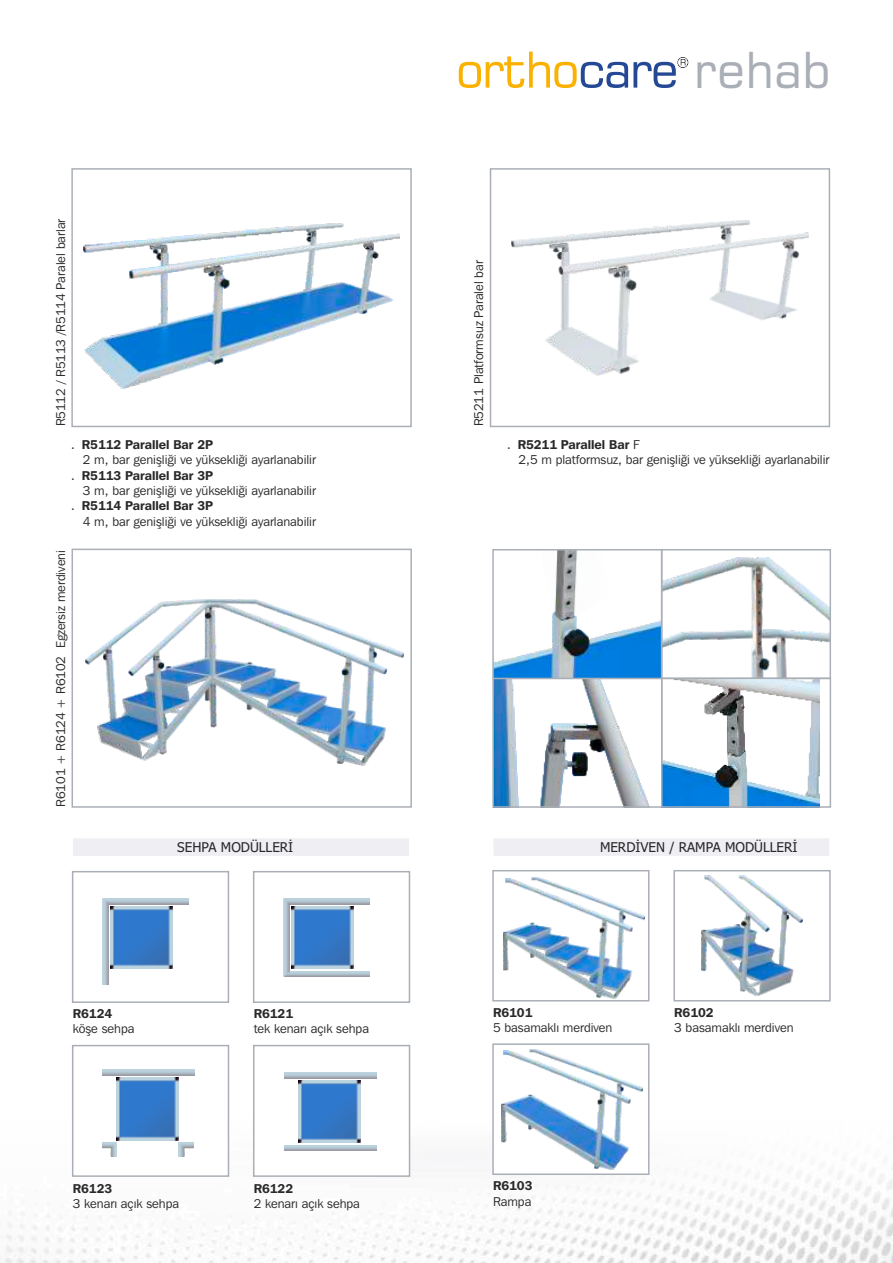
<style>
.page{position:relative;width:893px;height:1263px;background:#fff}
.page>*{position:absolute;margin:0;border:0;box-sizing:border-box;transform-origin:0 0}
.t1{font:49.8px "Square 721 BT";color:#aaafb7}
.t2{font:13.5px "Tahoma";color:#292929}
.t3{font:12.75px/15.3px "Franklin Gothic IT Cby BT";color:#292929}
.t4{font:600 12.75px "Franklin Gothic IT Cby BT";color:#292929}
.s1{font-weight:600}
</style>
<div class="page">
<img style="left:4px;top:967px;width:889px;height:296px">
<div style="left:73px;top:838px;width:336px;height:18px;background:#eeeef3"></div>
<div style="left:494px;top:838px;width:335px;height:18px;background:#eeeef3"></div>
<svg style="left:459px;top:52px;width:229px;height:36px"></svg>
<img style="left:495px;top:680px;width:154px;height:125px">
<div style="left:492px;top:677px;width:170px;height:131px;border:2px solid #aaafb7"></div>
<img style="left:495px;top:552px;width:164px;height:124px">
<div style="left:492px;top:549px;width:170px;height:130px;border:2px solid #aaafb7"></div>
<img style="left:664px;top:558px;width:164px;height:118px">
<div style="left:661px;top:549px;width:170px;height:130px;border:2px solid #aaafb7"></div>
<img style="left:664px;top:680px;width:155px;height:125px">
<div style="left:661px;top:677px;width:170px;height:131px;border:2px solid #aaafb7"></div>
<img style="left:511px;top:220px;width:298px;height:155px">
<div style="left:490px;top:168px;width:340px;height:259px;border:2px solid #aaafb7"></div>
<img style="left:85px;top:599px;width:319px;height:166px">
<div style="left:72px;top:549px;width:340px;height:259px;border:2px solid #aaafb7"></div>
<div style="left:73px;top:872px;width:155px;height:130px;background:#fff"></div>
<img style="left:102px;top:898px;width:87px;height:87px">
<img style="left:111px;top:906px;width:62px;height:63px">
<img style="left:109px;top:898px;width:80px;height:6px">
<img style="left:103px;top:898px;width:6px;height:86px">
<div style="left:72px;top:871px;width:157px;height:132px;border:2px solid #aaafb7"></div>
<div style="left:254px;top:872px;width:155px;height:130px;background:#fff"></div>
<img style="left:283px;top:898px;width:87px;height:79px">
<img style="left:292px;top:906px;width:62px;height:63px">
<img style="left:290px;top:898px;width:80px;height:6px">
<img style="left:290px;top:971px;width:79px;height:6px">
<img style="left:284px;top:898px;width:6px;height:79px">
<div style="left:253px;top:871px;width:157px;height:132px;border:2px solid #aaafb7"></div>
<div style="left:254px;top:1045px;width:155px;height:131px;background:#fff"></div>
<img style="left:284px;top:1078px;width:93px;height:73px">
<img style="left:299px;top:1080px;width:62px;height:63px">
<img style="left:284px;top:1145px;width:92px;height:6px">
<div style="left:253px;top:1045px;width:157px;height:132px;border:2px solid #aaafb7"></div>
<div style="left:73px;top:1045px;width:155px;height:131px;background:#fff"></div>
<img style="left:102px;top:1069px;width:93px;height:88px">
<img style="left:117px;top:1078px;width:62px;height:62px">
<img style="left:102px;top:1070px;width:93px;height:5px">
<img style="left:102px;top:1142px;width:15px;height:15px">
<img style="left:179px;top:1142px;width:14px;height:15px">
<div style="left:72px;top:1045px;width:157px;height:132px;border:2px solid #aaafb7"></div>
<div style="left:493px;top:871px;width:156px;height:130px;background:#fff"></div>
<img style="left:503px;top:877px;width:142px;height:121px">
<div style="left:492px;top:870px;width:157px;height:131px;border:2px solid #aaafb7"></div>
<div style="left:674px;top:871px;width:156px;height:130px;background:#fff"></div>
<img style="left:702px;top:875px;width:100px;height:121px">
<div style="left:673px;top:870px;width:158px;height:131px;border:2px solid #aaafb7"></div>
<div style="left:493px;top:1044px;width:156px;height:130px;background:#fff"></div>
<img style="left:502px;top:1050px;width:141px;height:120px">
<div style="left:492px;top:1043px;width:157px;height:132px;border:2px solid #aaafb7"></div>
<img style="left:83px;top:224px;width:317px;height:164px">
<div style="left:71px;top:168px;width:341px;height:259px;border:2px solid #aaafb7"></div>
<h1 class="t1" style="left:694px;top:50px;width:138px">rehab</h1>
<p class="t3" style="left:54px;top:426px;width:209px;rotate:-90deg">R5112 / R5113 /R5114 Paralel barlar</p>
<p class="t3" style="left:54px;top:807px;width:258px;rotate:-90deg">R6101 + R6124 + R6102 Egzersiz merdiveni</p>
<p class="t4" style="left:82px;top:439px;width:133px">R5112 Parallel Bar 2P</p>
<p class="t3" style="left:83px;top:453px;width:235px">2 m, bar genişliği ve yüksekliği ayarlanabilir</p>
<p class="t4" style="left:82px;top:470px;width:133px">R5113 Parallel Bar 3P</p>
<p class="t3" style="left:83px;top:484px;width:235px">3 m, bar genişliği ve yüksekliği ayarlanabilir</p>
<p class="t4" style="left:82px;top:501px;width:133px">R5114 Parallel Bar 3P</p>
<p class="t3" style="left:83px;top:515px;width:235px">4 m, bar genişliği ve yüksekliği ayarlanabilir</p>
<p class="t3" style="left:472px;top:426px;width:168px;rotate:-90deg">R5211 Platformsuz Paralel bar</p>
<p class="t3" style="left:518px;top:438px;width:313px"><span class="s1">R5211 Parallel Bar</span> F<br>2,5 m platformsuz, bar genişliği ve yüksekliği ayarlanabilir</p>
<p class="t2" style="left:177px;top:842px;width:118px">SEHPA MODÜLLERİ</p>
<p class="t2" style="left:600px;top:842px;width:199px">MERDİVEN / RAMPA MODÜLLERİ</p>
<p class="t4" style="left:73px;top:1008px;width:41px">R6124</p>
<p class="t3" style="left:73px;top:1022px;width:63px">köşe sehpa</p>
<p class="t4" style="left:73px;top:1183px;width:41px">R6123</p>
<p class="t3" style="left:73px;top:1197px;width:108px">3 kenarı açık sehpa</p>
<p class="t4" style="left:254px;top:1008px;width:41px">R6121</p>
<p class="t3" style="left:254px;top:1022px;width:117px">tek kenarı açık sehpa</p>
<p class="t4" style="left:254px;top:1183px;width:41px">R6122</p>
<p class="t3" style="left:254px;top:1197px;width:108px">2 kenarı açık sehpa</p>
<p class="t4" style="left:493px;top:1007px;width:41px">R6101</p>
<p class="t3" style="left:493px;top:1021px;width:121px">5 basamaklı merdiven</p>
<p class="t4" style="left:493px;top:1180px;width:41px">R6103</p>
<p class="t3" style="left:493px;top:1194px;width:40px">Rampa</p>
<p class="t4" style="left:674px;top:1007px;width:41px">R6102</p>
<p class="t3" style="left:674px;top:1021px;width:121px">3 basamaklı merdiven</p>
</div>
